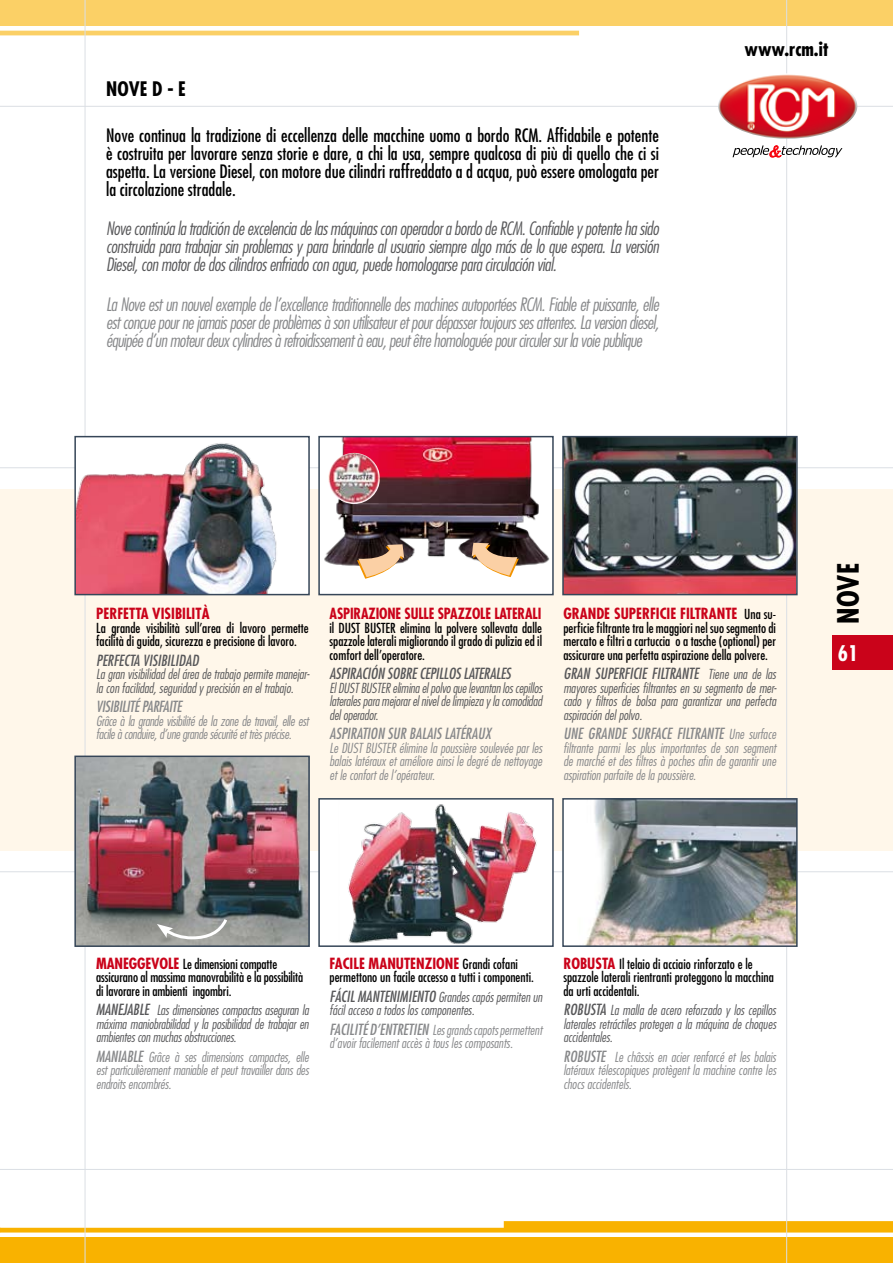
<style>
.page{position:relative;width:893px;height:1263px;background:#fff}
.page>*{position:absolute;margin:0;border:0;box-sizing:border-box;transform-origin:0 0}
.t1{font:700 condensed 28.65px "Futura";color:#000}
.t2{font:700 condensed 21px "Futura";color:#fff}
.t3{font:700 condensed 19.5px "Futura";color:#000}
.t4{font:italic 300 condensed 18px/18px "Futura";letter-spacing:-.03em;color:#87888a;text-align:justify}
.t5{font:condensed 18px/18px "Futura";color:#000;text-align:justify}
.t6{font:italic 300 condensed 18px/18px "Futura";letter-spacing:-.02em;color:#58585a;text-align:justify}
.t7{font:italic condensed 15px "Futura";color:#58585a}
.t8{font:700 condensed 15px "Futura";color:#ca031a}
.t9{font:italic condensed 15px "Futura";color:#87888a}
.t10{font:700 condensed 15px "Futura";color:#ca031a;scale:.96 1}
.t11{font:italic condensed 15px "Futura";letter-spacing:-.02em;color:#87888a}
.t12{font:italic 300 condensed 13.5px/13.5px "Futura";color:#58585a;text-align:justify}
.t13{font:condensed 13.5px/13.5px "Futura";color:#000}
.t14{font:italic 300 condensed 13.5px/13.5px "Futura";color:#87888a;text-align:justify}
.t15{font:italic 300 condensed 13.5px/13.5px "Futura";letter-spacing:-.02em;color:#87888a}
.s1{font-weight:300;font-size:13.5px}
.s2{font-weight:400;font-size:15px}
</style>
<div class="page">
<div style="left:0;top:0;width:893px;height:26px;background:#fbd066"></div>
<svg style="left:0;top:0;width:579px;height:42px"></svg>
<div style="left:0;top:1238px;width:893px;height:25px;background:#f9b200"></div>
<svg style="left:0;top:1221px;width:893px;height:11px"></svg>
<div style="left:0;top:489px;width:893px;height:361px;background:#fff7ea"></div>
<hr style="left:0;top:467px;width:893px;height:1px;background:#dbdfe4">
<hr style="left:0;top:871px;width:893px;height:1px;background:#dbdfe4">
<hr style="left:0;top:106px;width:893px;height:1px;background:#dbdfe4">
<hr style="left:786px;top:0;width:1px;height:1263px;background:#dbdfe4">
<hr style="left:0;top:1169px;width:893px;height:1px;background:#dbdfe4">
<svg style="left:733px;top:145px;width:109px;height:13px"></svg>
<img style="left:718px;top:73px;width:139px;height:66px">
<hr style="left:85px;top:0;width:1px;height:1263px;background:#dbdfe4">
<div style="left:833px;top:636px;width:60px;height:34px;background:#ca031a"></div>
<img style="left:77px;top:758px;width:230px;height:186px">
<div style="left:74px;top:755px;width:236px;height:192px;border:2px solid #364658"></div>
<div style="left:319px;top:799px;width:234px;height:147px;background:#fff"></div>
<img style="left:348px;top:804px;width:189px;height:140px">
<div style="left:318px;top:798px;width:236px;height:149px;border:2px solid #364658"></div>
<div style="left:75px;top:437px;width:234px;height:158px;background:#fff"></div>
<img style="left:77px;top:443px;width:200px;height:149px">
<div style="left:74px;top:436px;width:236px;height:159px;border:2px solid #364658"></div>
<img style="left:565px;top:439px;width:230px;height:153px">
<div style="left:562px;top:436px;width:236px;height:159px;border:2px solid #364658"></div>
<img style="left:565px;top:801px;width:230px;height:143px">
<div style="left:562px;top:798px;width:236px;height:149px;border:2px solid #364658"></div>
<svg style="left:157px;top:916px;width:73px;height:25px;background:#a6a8a5"></svg>
<img style="left:321px;top:439px;width:230px;height:153px">
<div style="left:318px;top:436px;width:236px;height:159px;border:2px solid #364658"></div>
<img style="left:328px;top:453px;width:52px;height:51px;border-radius:26px">
<svg style="left:472px;top:543px;width:47px;height:34px;background:#bca388"></svg>
<svg style="left:357px;top:544px;width:47px;height:35px;background:#bfa48b"></svg>
<h3 class="t3" style="left:106px;top:76px;width:79px">nove d - E</h3>
<p class="t5" style="left:106px;top:126px;width:554px">Nove continua la tradizione di eccellenza delle macchine uomo a bordo RCM. Affidabile e potente è costruita per lavorare senza storie e dare, a chi la usa, sempre qualcosa di più di quello che ci si aspetta. La versione Diesel, con motore due cilindri raffreddato a d acqua, può essere omologata per la circolazione stradale.</p>
<p class="t6" style="left:106px;top:220px;width:555px">Nove continúa la tradición de excelencia de las máquinas con operador a bordo de RCM. Confiable y potente ha sido construida para trabajar sin problemas y para brindarle al usuario siempre algo más de lo que espera. La versión Diesel, con motor de dos cilindros enfriado con agua, puede homologarse para circulación vial.</p>
<p class="t4" style="left:106px;top:295px;width:554px">La Nove est un nouvel exemple de l’excellence traditionnelle des machines autoportées RCM. Fiable et puissante, elle est conçue pour ne jamais poser de problèmes à son utilisateur et pour dépasser toujours ses attentes. La version diesel, équipée d’un moteur deux cylindres à refroidissement à eau, peut être homologuée pour circuler sur la voie publique</p>
<h3 class="t3" style="left:744px;top:37px;width:86px">www.rcm.it</h3>
<p class="t8" style="left:96px;top:604px;width:8px">PERFETTA</p>
<p class="t8" style="left:152px;top:604px;width:7px">VISIBILIT</p>
<p class="t8" style="left:202px;top:604px;width:9px">à</p>
<p class="t13" style="left:96px;top:621px;width:214px">La grande visibilità sull’area di lavoro permette facilità di guida, sicurezza e precisione di lavoro.</p>
<p class="t7" style="left:96px;top:651px;width:104px">PERFECTA VISIBILIDAD</p>
<p class="t12" style="left:96px;top:667px;width:215px">La gran visibilidad del área de trabajo permite manejar&shy;la con facilidad, seguridad y precisión en el trabajo.</p>
<p class="t11" style="left:96px;top:698px;width:87px">VISIBILITÉ PARFAITE</p>
<p class="t15" style="left:96px;top:714px;width:214px">Grâce à la grande visibilité de la zone de travail, elle est facile à conduire, d’une grande sécurité et très précise.</p>
<p class="t10" style="left:330px;top:604px;width:8px">ASPIRAZIONE</p>
<p class="t10" style="left:404px;top:604px;width:8px">SULLE</p>
<p class="t10" style="left:438px;top:604px;width:8px">SPAZZOLE</p>
<p class="t10" style="left:494px;top:604px;width:7px">LATERALI</p>
<p class="t13" style="left:330px;top:621px;width:214px;text-align:justify">il DUST BUSTER elimina la polvere sollevata dalle spazzole laterali migliorando il grado di pulizia ed il comfort dell’operatore.</p>
<p class="t7" style="left:330px;top:665px;width:183px">ASPIRACIÓN SOBRE CEPILLOS LATERALES</p>
<p class="t12" style="left:330px;top:681px;width:214px">El DUST BUSTER elimina el polvo que levantan los cepillos laterales para mejorar el nivel de limpieza y la comodidad del operador.</p>
<p class="t9" style="left:330px;top:725px;width:163px">ASPIRATION SUR BALAIS LATÉRAUX</p>
<p class="t14" style="left:330px;top:741px;width:214px">Le DUST BUSTER élimine la poussière soulevée par les balais latéraux et améliore ainsi le degré de nettoyage et le confort de l’opérateur.</p>
<p class="t8" style="left:563px;top:604px;width:9px">GRANDE</p>
<p class="t8" style="left:614px;top:604px;width:8px">SUPERFICIE</p>
<p class="t8" style="left:680px;top:604px;width:8px">FILTRANTE</p>
<p class="t13" style="left:744px;top:607px;width:33px">Una su-</p>
<p class="t13" style="left:563px;top:621px;width:214px;text-align:justify">perficie filtrante tra le maggiori nel suo segmento di mercato e filtri a cartuccia o a tasche (optional) per assicurare una perfetta aspirazione della polvere.</p>
<p class="t7" style="left:563px;top:665px;width:214px">GRAN SUPERFICIE FILTRANTE <span class="s1">Tiene una de las</span></p>
<p class="t12" style="left:563px;top:681px;width:215px">mayores superficies filtrantes en su segmento de mer&shy;cado y filtros de bolsa para garantizar una perfecta aspiración del polvo.</p>
<p class="t9" style="left:563px;top:725px;width:214px">UNE GRANDE SURFACE FILTRANTE <span class="s1">Une surface</span></p>
<p class="t14" style="left:563px;top:741px;width:214px">filtrante parmi les plus importantes de son segment de marché et des filtres à poches afin de garantir une aspiration parfaite de la poussière.</p>
<h1 class="t1" style="left:831px;top:624px;width:62px;rotate:-90deg">nove</h1>
<h2 class="t2" style="left:838px;top:640px;width:22px">61</h2>
<p class="t8" style="left:96px;top:954px;width:9px">MANEGGEVOLE</p>
<p class="t13" style="left:96px;top:957px;width:208px;text-indent:87px">Le dimensioni compatte assicurano al massima manovrabilità e la possibilità di lavorare in ambienti ingombri.</p>
<p class="t12" style="left:96px;top:1003px;width:214px"><span class="s2">MANEJABLE</span> Las dimensiones compactas aseguran la máxima maniobrabilidad y la posibilidad de trabajar en ambientes con muchas obstrucciones.</p>
<p class="t14" style="left:96px;top:1050px;width:214px"><span class="s2">MANIABLE</span> Grâce à ses dimensions compactes, elle est particulièrement maniable et peut travailler dans des endroits encombrés.</p>
<p class="t8" style="left:330px;top:954px;width:7px">FACILE</p>
<p class="t8" style="left:369px;top:954px;width:9px">MANUTENZIONE</p>
<p class="t13" style="left:330px;top:957px;width:206px;text-indent:133px">Grandi cofani permettono un facile accesso a tutti i componenti.</p>
<p class="t12" style="left:330px;top:990px;width:214px"><span class="s2">FÁ CIL MANTENIMIENTO</span> Grandes capós permiten un fácil acceso a todos los componentes.</p>
<p class="t14" style="left:330px;top:1023px;width:214px"><span class="s2">FACILITÉ D’ENTRETIEN</span> Les grands capots permettent d’avoir facilement accès à tous les composants.</p>
<p class="t8" style="left:563px;top:954px;width:9px">ROBUSTA</p>
<p class="t13" style="left:563px;top:957px;width:212px;text-indent:56px">Il telaio di acciaio rinforzato e le spazzole laterali rientranti proteggono la macchina da urti accidentali.</p>
<p class="t12" style="left:563px;top:1003px;width:214px"><span class="s2">ROBUSTA</span> La malla de acero reforzado y los cepillos laterales retráctiles protegen a la máquina de choques accidentales.</p>
<p class="t14" style="left:563px;top:1050px;width:214px"><span class="s2">ROBUSTE</span> Le châssis en acier renforcé et les balais latéraux télescopiques protègent la machine contre les chocs accidentels.</p>
</div>
